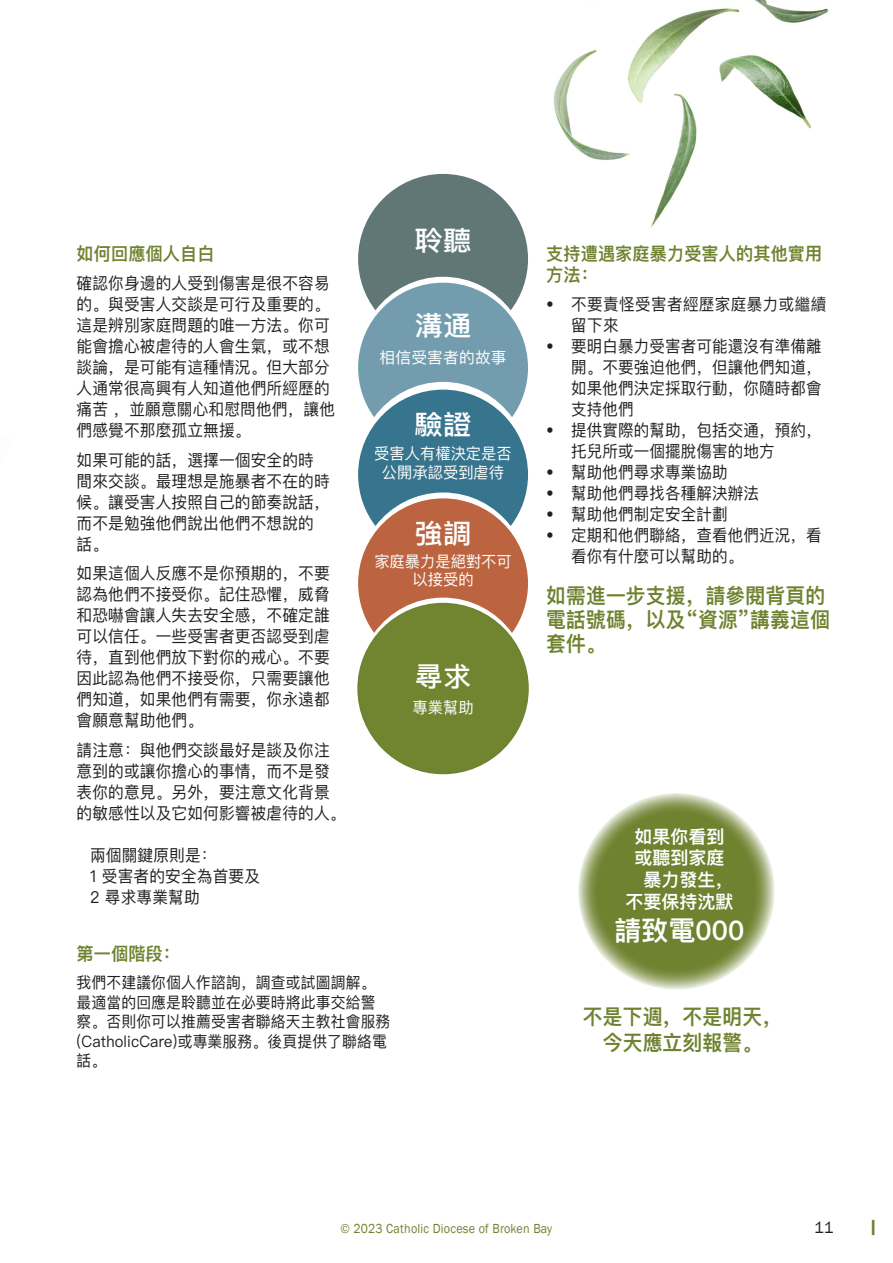
<style>
.page{position:relative;width:893px;height:1263px;background:#fff}
.page>*{position:absolute;margin:0;border:0;box-sizing:border-box;transform-origin:0 0}
.t1{font:500 27px "Ping Fang SC";letter-spacing:.01em;color:#fff;scale:1.05 1}
.t2{font:600 27px "Ping Fang SC";color:#fff}
.t3{font:500 27px "Ping Fang SC";letter-spacing:.01em;color:#fff;scale:1.04 1}
.t4{font:600 21px/24px "Ping Fang SC";letter-spacing:.01em;color:#6f822f;scale:.94 1}
.t5{font:600 18px/21px "Ping Fang SC";letter-spacing:.01em;color:#6f822f;scale:.95 1}
.t6{font:600 18px "Ping Fang SC";color:#fff}
.t7{font:600 18px "Franklin Gothic";color:#6f822f}
.t8{font:16.5px/21px "Ping Fang SC";letter-spacing:.01em;color:#231f20;scale:.95 1}
.t9{font:16.5px/21px "Ping Fang SC";letter-spacing:.01em;color:#231f20;scale:.94 1}
.t10{font:16.5px/21px "Ping Fang SC";letter-spacing:.03em;color:#231f20;scale:.94 1}
.t11{font:16.5px "Franklin Gothic";color:#231f20}
.t12{font:15.75px/19.5px "Ping Fang SC";letter-spacing:.01em;color:#231f20;scale:.94 1}
.t13{font:15.75px/19.5px "Ping Fang SC";color:#fff;text-align:center}
.t14{font:13.5px "Franklin Gothic";letter-spacing:.02em;color:#6f822f;scale:.9 1}
</style>
<div class="page">
<img style="left:553px;top:0;width:275px;height:227px">
<svg style="left:358px;top:174px;width:170px;height:459px;background:#858d8e"></svg>
<div style="left:358px;top:604px;width:170px;height:169px;background:#718430;border-radius:50%"></div>
<svg style="left:578px;top:793px;width:197px;height:197px;background:#82934b"></svg>
<p class="t5" style="left:77px;top:243px;width:147px">如何回應個人自白</p>
<p class="t8" style="left:77px;top:273px;width:274px">確認你身邊的人受到傷害是很不容易的。與受害人交談是可行及重要的。這是辨別家庭問題的唯一方法。你可能會擔心被虐待的人會生氣，或不想談論，是可能有這種情況。但大部分人通常很高興有人知道他們所經歷的痛苦，並願意關心和慰問他們，讓他們感覺不那麼孤立無援。</p>
<p class="t8" style="left:77px;top:449px;width:268px">如果可能的話，選擇一個安全的時間來交談。最理想是施暴者不在的時候。讓受害人按照自己的節奏說話，而不是勉強他們說出他們不想說的話。</p>
<p class="t8" style="left:77px;top:563px;width:268px;text-align:justify">如果這個人反應不是你預期的，不要認為他們不接受你。記住恐懼，威脅和恐嚇會讓人失去安全感，不確定誰可以信任。一些受害者更否認受到虐待，直到他們放下對你的戒心。不要因此認為他們不接受你，只需要讓他們知道，如果他們有需要，你永遠都會願意幫助他們。</p>
<p class="t8" style="left:77px;top:739px;width:285px">請注意：與他們交談最好是談及你注意到的或讓你擔心的事情，而不是發表你的意見。另外，要注意文化背景的敏感性以及它如何影響被虐待的人。</p>
<p class="t8" style="left:90px;top:844px;width:180px">兩個關鍵原則是：<br>1 受害者的安全為首要及<br>2 尋求專業幫助</p>
<h1 class="t1" style="left:415px;top:224px;width:56px">聆聽</h1>
<h1 class="t1" style="left:415px;top:309px;width:56px">溝通</h1>
<p class="t13" style="left:380px;top:347px;width:129px">相信受害者的故事</p>
<h1 class="t1" style="left:415px;top:408px;width:56px">驗證</h1>
<p class="t13" style="left:374px;top:443px;width:139px">受害人有權決定是否公開承認受到虐待</p>
<h1 class="t1" style="left:415px;top:516px;width:56px">強調</h1>
<p class="t13" style="left:374px;top:552px;width:139px;line-height:18px">家庭暴力是絕對不可以接受的</p>
<h1 class="t3" style="left:415px;top:659px;width:56px">尋求</h1>
<p class="t13" style="left:412px;top:697px;width:63px">專業幫助</p>
<p class="t5" style="left:77px;top:943px;width:110px">第一個階段：</p>
<p class="t12" style="left:77px;top:973px;width:335px">我們不建議你個人作諮詢，調查或試圖調解。最適當的回應是聆聽並在必要時將此事交給警察。否則你可以推薦受害者聯絡天主教社會服務(CatholicCare)或專業服務。後頁提供了聯絡電話。</p>
<p class="t5" style="left:546px;top:243px;width:292px">支持遭遇家庭暴力受害人的其他實用方法：</p>
<p class="t10" style="left:571px;top:294px;width:273px;text-indent:-25px">• 不要責怪受害者經歷家庭暴力或繼續留下來</p>
<p class="t9" style="left:571px;top:336px;width:268px;text-align:justify;text-indent:-25px">• 要明白暴力受害者可能還沒有準備離開。不要強迫他們，但讓他們知道，如果他們決定採取行動，你隨時都會支持他們</p>
<p class="t9" style="left:571px;top:420px;width:268px;text-indent:-25px">• 提供實際的幫助，包括交通，預約，托兒所或一個擺脫傷害的地方</p>
<p class="t9" style="left:546px;top:462px;width:195px">• 幫助他們尋求專業協助</p>
<p class="t9" style="left:546px;top:483px;width:228px">• 幫助他們尋找各種解決辦法</p>
<p class="t9" style="left:546px;top:504px;width:195px">• 幫助他們制定安全計劃</p>
<p class="t9" style="left:571px;top:525px;width:268px;text-indent:-25px">• 定期和他們聯絡，查看他們近況，看看你有什麼可以幫助的。</p>
<p class="t4" style="left:546px;top:583px;width:303px">如需進一步支援，請參閱背頁的電話號碼，以及“資源”講義這個套件。</p>
<p class="t6" style="left:634px;top:825px;width:91px">如果你看到</p>
<p class="t6" style="left:634px;top:847px;width:91px">或聽到家庭</p>
<p class="t6" style="left:643px;top:868px;width:91px">暴力發生，</p>
<p class="t6" style="left:625px;top:890px;width:109px">不要保持沈默</p>
<h1 class="t2" style="left:615px;top:914px;width:131px">請致電000</h1>
<p class="t4" style="left:583px;top:1003px;width:213px;line-height:26px;text-align:center">不是下週，不是明天，今天應立刻報警。</p>
<p class="t14" style="left:341px;top:1220px;width:237px">© 2023 Catholic Diocese of Broken Bay</p>
<p class="t11" style="left:814px;top:1217px;width:21px">11</p>
<p class="t7" style="left:869px;top:1214px;width:10px">|</p>
</div>
